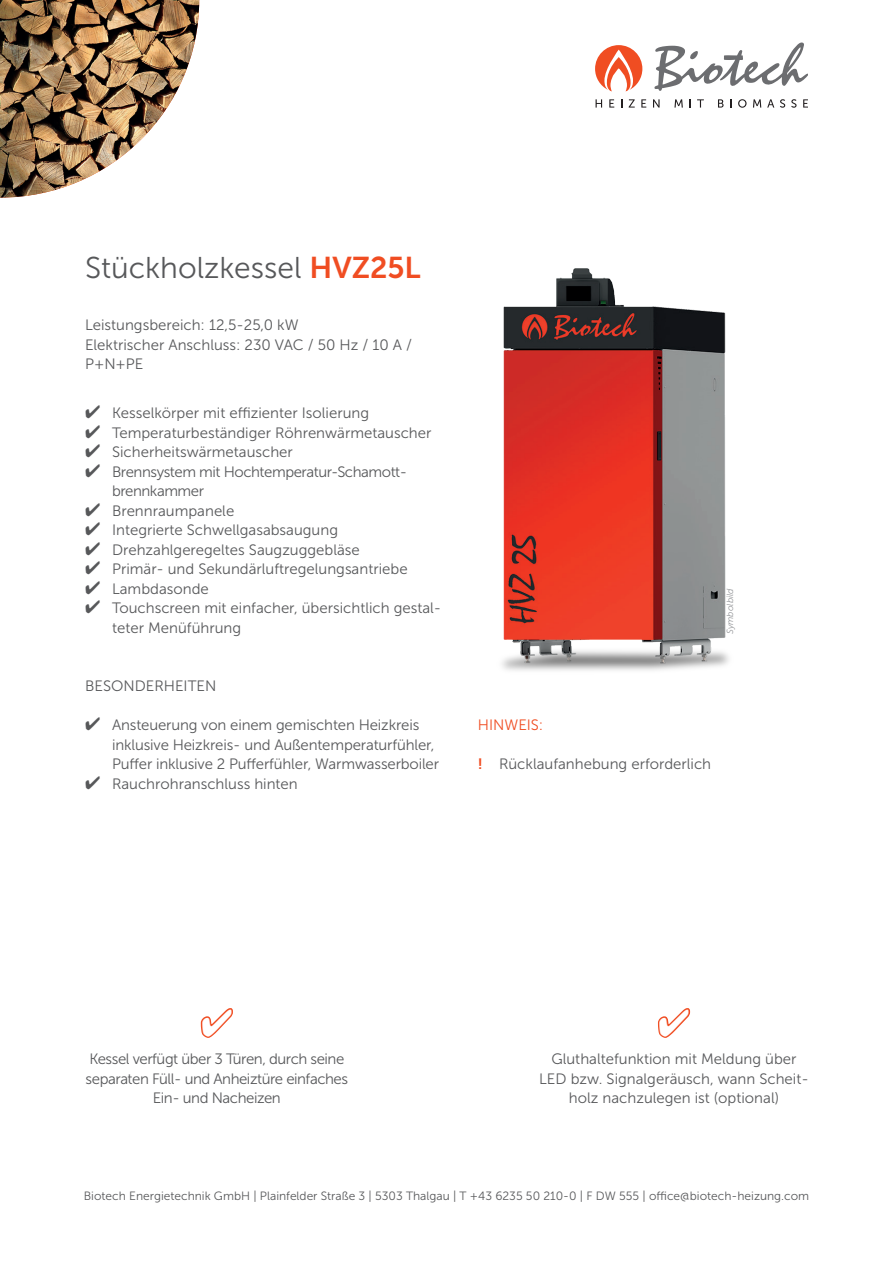
<style>
.page{position:relative;width:893px;height:1263px;background:#fff}
.page>*{position:absolute;margin:0;border:0;box-sizing:border-box;transform-origin:0 0}
.t1{font:30px "Museo Sans 300";color:#57585a}
.t2{font:15px/19.5px "Museo Sans 300";color:#57585a}
.t3{font:15px/19.5px "Museo Sans 300";letter-spacing:-.03em;color:#57585a;text-align:center}
.t4{font:15px "Museo Sans 300";color:#f04d22}
.t5{font:12px "Museo Sans 300";color:#57585a}
.t6{font:italic 9px "Museo Sans 300";color:#939598}
.s1{font-family:"Museo Sans 700";color:#f04d22}
</style>
<div class="page">
<svg style="left:595px;top:45px;width:47px;height:46px"></svg>
<svg style="left:654px;top:43px;width:154px;height:48px"></svg>
<svg style="left:596px;top:99px;width:6px;height:9px"></svg>
<svg style="left:609px;top:99px;width:5px;height:9px"></svg>
<svg style="left:629px;top:99px;width:6px;height:9px"></svg>
<svg style="left:641px;top:99px;width:5px;height:9px"></svg>
<svg style="left:653px;top:99px;width:7px;height:9px"></svg>
<svg style="left:674px;top:99px;width:9px;height:9px"></svg>
<svg style="left:697px;top:99px;width:7px;height:9px"></svg>
<svg style="left:718px;top:99px;width:6px;height:9px"></svg>
<svg style="left:738px;top:99px;width:9px;height:9px"></svg>
<svg style="left:753px;top:99px;width:8px;height:9px"></svg>
<svg style="left:767px;top:99px;width:7px;height:9px"></svg>
<svg style="left:780px;top:99px;width:5px;height:9px"></svg>
<svg style="left:791px;top:99px;width:5px;height:9px"></svg>
<svg style="left:803px;top:99px;width:5px;height:9px"></svg>
<img style="left:0;top:0;width:199px;height:198px">
<img style="left:502px;top:269px;width:227px;height:402px">
<h1 class="t1" style="left:85px;top:251px;width:337px">Stückholzkessel <span class="s1">HVZ25L</span></h1>
<p class="t2" style="left:85px;top:315px;width:328px">Leistungsbereich: 12,5-25,0 kW<br>Elektrischer Anschluss: 230 VAC / 50 Hz / 10 A /<br>P+N+PE</p>
<p class="t2" style="left:85px;top:404px;width:286px">✔ Kesselkörper mit effizienter Isolierung</p>
<p class="t2" style="left:85px;top:423px;width:348px">✔ Temperaturbeständiger Röhrenwärmetauscher</p>
<p class="t2" style="left:85px;top:443px;width:209px">✔ Sicherheitswärmetauscher</p>
<p class="t3" style="left:112px;top:462px;width:297px;text-align:left;text-indent:-27px">✔ Brennsystem mit Hochtemperatur-Schamott&shy;brennkammer</p>
<p class="t2" style="left:85px;top:501px;width:151px">✔ Brennraumpanele</p>
<p class="t2" style="left:85px;top:521px;width:255px">✔ Integrierte Schwellgasabsaugung</p>
<p class="t2" style="left:85px;top:540px;width:276px">✔ Drehzahlgeregeltes Saugzuggebläse</p>
<p class="t2" style="left:85px;top:560px;width:324px">✔ Primär- und Sekundärluftregelungsantriebe</p>
<p class="t2" style="left:85px;top:579px;width:125px">✔ Lambdasonde</p>
<p class="t2" style="left:112px;top:599px;width:331px;text-indent:-27px">✔ Touchscreen mit einfacher, übersichtlich gestal&shy;teter Menüführung</p>
<p class="t2" style="left:85px;top:677px;width:133px">BESONDERHEITEN</p>
<p class="t2" style="left:112px;top:716px;width:329px;text-indent:-27px">✔ Ansteuerung von einem gemischten Heizkreis inklusive Heizkreis- und Außentemperaturfühler,<br>Puffer inklusive 2 Pufferfühler, Warmwasserboiler</p>
<p class="t2" style="left:85px;top:774px;width:214px">✔ Rauchrohranschluss hinten</p>
<p class="t6" style="left:725px;top:634px;width:47px;rotate:-90deg">Symbolbild</p>
<p class="t4" style="left:478px;top:717px;width:67px">HINWEIS:</p>
<p class="t2" style="left:478px;top:755px;width:235px"><span class="s1">!</span> Rücklaufanhebung erforderlich</p>
<p class="t3" style="left:86px;top:1049px;width:264px">Kessel verfügt über 3 Türen, durch seine separaten Füll- und Anheiztüre einfaches<br>Ein- und Nacheizen</p>
<p class="t2" style="left:539px;top:1049px;width:271px;text-align:center">Gluthaltefunktion mit Meldung über<br>LED bzw. Signalgeräusch, wann Scheit&shy;holz nachzulegen ist (optional)</p>
<p class="t5" style="left:84px;top:1189px;width:727px">Biotech Energietechnik GmbH | Plainfelder Straße 3 | 5303 Thalgau | T +43 6235 50 210-0 | F DW 555 | office@biotech-heizung.com</p>
</div>
